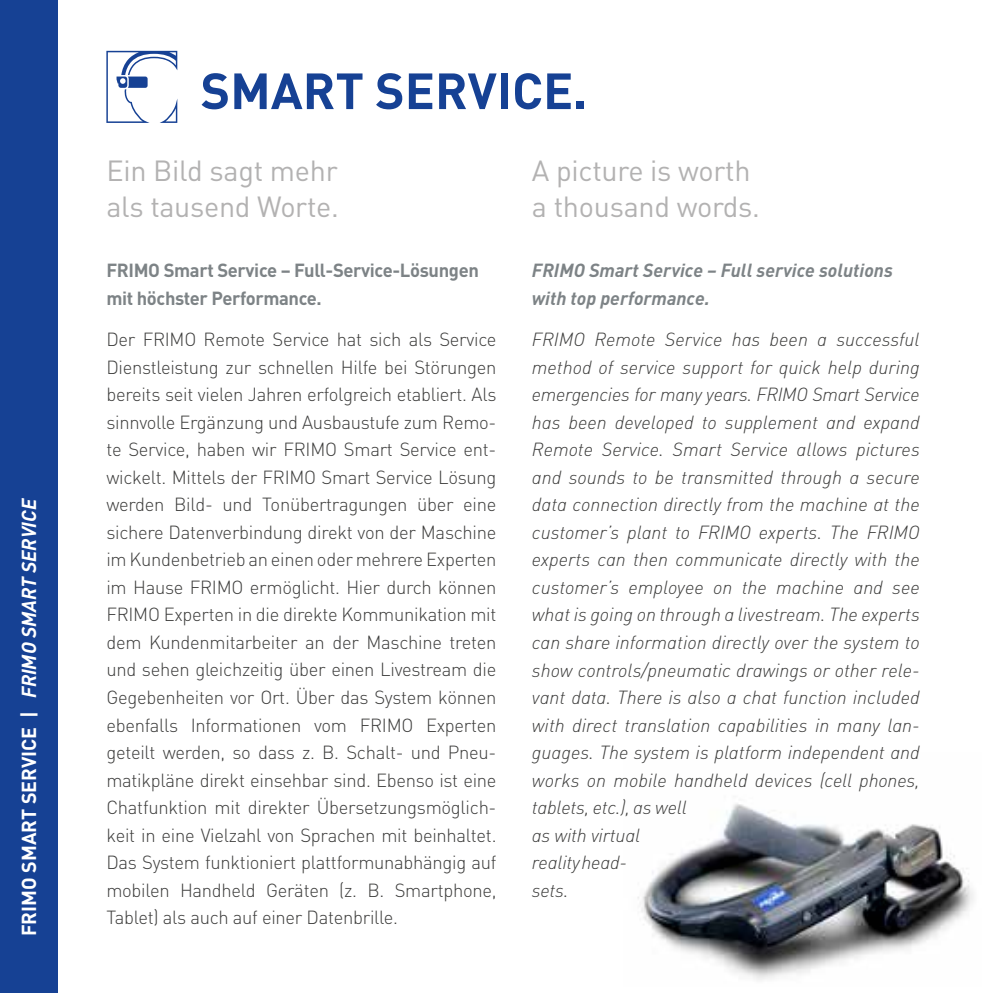
<style>
.page{position:relative;width:993px;height:993px;background:#fff}
.page>*{position:absolute;margin:0;border:0;box-sizing:border-box;transform-origin:0 0}
.t1{font:700 50px "DIN Pro";color:#164194}
.t2{font:28.75px/36.2px "DIN Pro";letter-spacing:-.01em;color:#b3b2b2}
.t3{font:700 20px "DIN Pro";color:#fff}
.t4{font:300 18.75px/27.5px "DIN Pro";letter-spacing:-.015em;color:#3c3c3b;text-align:justify}
.t5{font:18.75px/27.5px "DIN Light Italic Alt";color:#3c3c3b}
.t6{font:700 18.75px/27.5px "DIN Pro";letter-spacing:-.02em;color:#7d8386}
.t7{font:italic 700 18.75px/27.5px "DIN";color:#7d8386}
.s1{font-family:"DIN";font-style:italic}
</style>
<div class="page">
<img style="left:637px;top:803px;width:337px;height:177px">
<svg style="left:106px;top:51px;width:71px;height:72px"></svg>
<div style="left:0;top:0;width:57px;height:992px;background:#164194"></div>
<p class="t3" style="left:15px;top:935px;width:439px;rotate:-90deg">FRIMO SMART SERVICE | <span class="s1">FRIMO SMART SERVICE</span></p>
<h1 class="t1" style="left:200px;top:57px;width:388px">SMART SERVICE.</h1>
<h2 class="t2" style="left:106px;top:151px;width:234px">Ein Bild sagt mehr als tausend Worte.</h2>
<p class="t6" style="left:106px;top:256px;width:374px">FRIMO Smart Service – Full-Service-Lösungen mit höchster Performance.</p>
<p class="t4" style="left:106px;top:325px;width:391px">Der FRIMO Remote Service hat sich als Service Dienstleistung zur schnellen Hilfe bei Störungen bereits seit vielen Jahren erfolgreich etabliert. Als sinnvolle Ergänzung und Ausbaustufe zum Remo&shy;te Service, haben wir FRIMO Smart Service ent&shy;wickelt. Mittels der FRIMO Smart Service Lösung werden Bild- und Tonübertragungen über eine sichere Datenverbindung direkt von der Maschine im Kundenbetrieb an einen oder mehrere Experten im Hause FRIMO ermöglicht. Hier durch können FRIMO Experten in die direkte Kommunikation mit dem Kundenmitarbeiter an der Maschine treten und sehen gleichzeitig über einen Livestream die Gegebenheiten vor Ort. Über das System können ebenfalls Informationen vom FRIMO Experten geteilt werden, so dass z. B. Schalt- und Pneu&shy;matikpläne direkt einsehbar sind. Ebenso ist eine Chatfunktion mit direkter Übersetzungsmöglich&shy;keit in eine Vielzahl von Sprachen mit beinhaltet.<br>Das System funktioniert plattformunabhängig auf mobilen Handheld Geräten (z. B. Smartphone, Tablet) als auch auf einer Datenbrille.</p>
<h2 class="t2" style="left:531px;top:151px;width:229px">A picture is worth a thousand words.</h2>
<p class="t7" style="left:531px;top:256px;width:362px">FRIMO Smart Service – Full service solutions with top performance.</p>
<p class="t5" style="left:531px;top:325px;width:389px">FRIMO Remote Service has been a successful method of service support for quick help during emergencies for many years. FRIMO Smart Service has been developed to supplement and expand Remote Service. Smart Service allows pictures and sounds to be transmitted through a secure data connection directly from the machine at the customer’s plant to FRIMO experts. The FRIMO experts can then communicate directly with the customer’s employee on the machine and see what is going on through a livestream. The experts can share information directly over the system to show controls/pneumatic drawings or other rele&shy;vant data. There is also a chat function included with direct translation capabilities in many lan&shy;guages. The system is platform independent and works on mobile handheld devices (cell phones, tablets, etc.), as well<br>as with virtual<br>reality head-<br>sets.</p>
</div>
